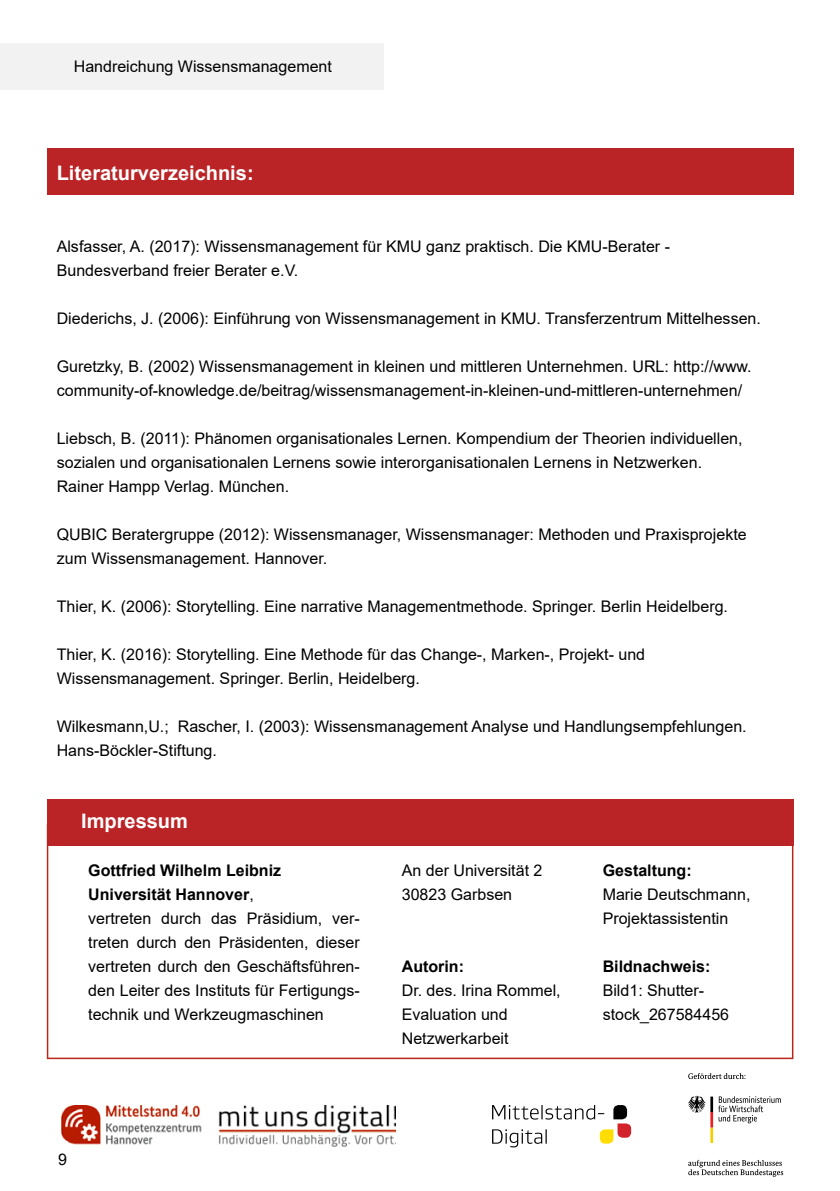
<style>
.page{position:relative;width:840px;height:1191px;background:#fff}
.page>*{position:absolute;margin:0;border:0;box-sizing:border-box;transform-origin:0 0}
.t1{font:700 20px "Arial";color:#fff}
.t2{font:16px/24px "Arial";color:#000}
.t3{font:700 16px "Arial";color:#000}
.s1{font-weight:700}
</style>
<div class="page">
<div style="left:47px;top:149px;width:745px;height:46px;background:#bb2426"></div>
<div style="left:0;top:44px;width:383px;height:46px;background:#f2f2f2"></div>
<div style="left:47px;top:799px;width:746px;height:46px;background:#bb2426"></div>
<img style="left:62px;top:1105px;width:333px;height:41px">
<svg style="left:492px;top:1105px;width:138px;height:42px"></svg>
<svg style="left:688px;top:1073px;width:57px;height:6px"></svg>
<svg style="left:688px;top:1159px;width:94px;height:17px"></svg>
<svg style="left:688px;top:1095px;width:24px;height:48px"></svg>
<svg style="left:718px;top:1096px;width:62px;height:27px"></svg>
<p class="t2" style="left:74px;top:54px;width:259px">Handreichung Wissensmanagement</p>
<p class="t1" style="left:57px;top:159px;width:198px">Literaturverzeichnis:</p>
<p class="t2" style="left:57px;top:234px;width:614px">Alsfasser, A. (2017): Wissensmanagement für KMU ganz praktisch. Die KMU-Berater -<br>Bundesverband freier Berater e.V.</p>
<p class="t2" style="left:57px;top:306px;width:705px">Diederichs, J. (2006): Einführung von Wissensmanagement in KMU. Transferzentrum Mittelhessen.</p>
<p class="t2" style="left:57px;top:354px;width:696px">Guretzky, B. (2002) Wissensmanagement in kleinen und mittleren Unternehmen. URL: http://www. community-of-knowledge.de/beitrag/wissensmanagement-in-kleinen-und-mittleren-unternehmen/</p>
<p class="t2" style="left:57px;top:426px;width:687px">Liebsch, B. (2011): Phänomen organisationales Lernen. Kompendium der Theorien individuellen, sozialen und organisationalen Lernens sowie interorganisationalen Lernens in Netzwerken.<br>Rainer Hampp Verlag. München.</p>
<p class="t2" style="left:57px;top:522px;width:691px">QUBIC Beratergruppe (2012): Wissensmanager, Wissensmanager: Methoden und Praxisprojekte zum Wissensmanagement. Hannover.</p>
<p class="t2" style="left:57px;top:594px;width:672px">Thier, K. (2006): Storytelling. Eine narrative Managementmethode. Springer. Berlin Heidelberg.</p>
<p class="t2" style="left:57px;top:642px;width:589px">Thier, K. (2016): Storytelling. Eine Methode für das Change-, Marken-, Projekt- und<br>Wissensmanagement. Springer. Berlin, Heidelberg.</p>
<p class="t2" style="left:57px;top:714px;width:691px">Wilkesmann,U.; Rascher, I. (2003): Wissensmanagement Analyse und Handlungsempfehlungen.<br>Hans-Böckler-Stiftung.</p>
<p class="t1" style="left:81px;top:807px;width:108px">Impressum</p>
<p class="t2" style="left:88px;top:858px;width:273px"><span class="s1">Gottfried Wilhelm Leibniz Universität Hannover</span>,<br>vertreten durch das Präsidium, ver&shy;treten durch den Präsidenten, dieser vertreten durch den Geschäftsführen&shy;den Leiter des Instituts für Fertigungs&shy;technik und Werkzeugmaschinen</p>
<p class="t3" style="left:602px;top:859px;width:90px">Gestaltung:</p>
<p class="t2" style="left:401px;top:858px;width:142px">An der Universität 2<br>30823 Garbsen</p>
<p class="t2" style="left:602px;top:882px;width:149px">Marie Deutschmann,<br>Projektassistentin</p>
<p class="t3" style="left:602px;top:955px;width:109px">Bildnachweis:</p>
<p class="t2" style="left:602px;top:978px;width:128px">Bild1: Shutter&shy;stock_267584456</p>
<p class="t3" style="left:401px;top:955px;width:64px">Autorin:</p>
<p class="t2" style="left:401px;top:978px;width:160px">Dr. des. Irina Rommel,<br>Evaluation und<br>Netzwerkarbeit</p>
<p class="t2" style="left:58px;top:1146px;width:10px">9</p>
</div>
